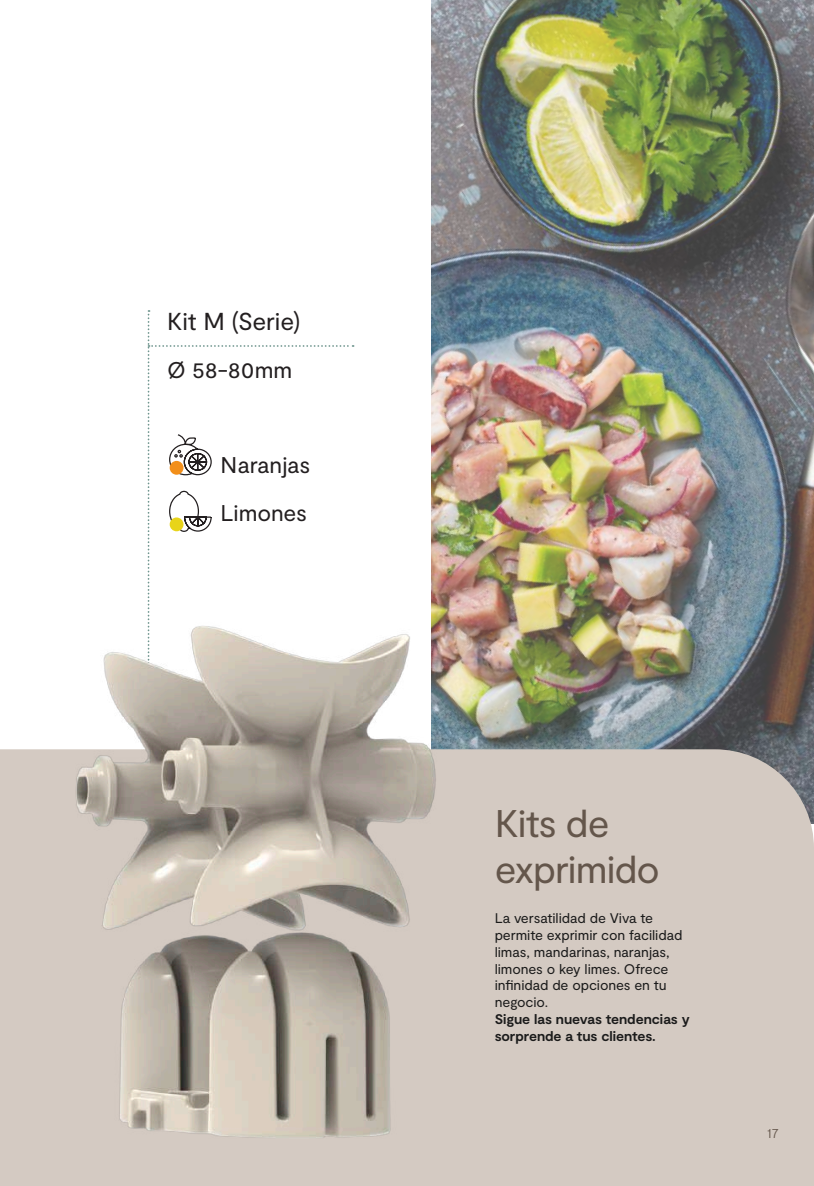
<style>
.page{position:relative;width:814px;height:1186px;background:#fff}
.page>*{position:absolute;margin:0;border:0;box-sizing:border-box;transform-origin:0 0}
.t1{font:38.5px/46.2px "Moderat";letter-spacing:-.025em;color:#64564b}
.t2{font:24.5px "Moderat";letter-spacing:-.005em;color:#231f20}
.t3{font:22.75px/47.9px "Moderat";letter-spacing:-.005em;color:#231f20}
.t4{font:14px/16.8px "Moderat";letter-spacing:-.005em;color:#1b1b1b}
.t5{font:700 14px/16.8px "Moderat";letter-spacing:-.005em;color:#1b1b1b}
.t6{font:300 14px "Moderat";color:#64564b}
</style>
<div class="page">
<img style="left:432px;top:0;width:382px;height:749px">
<div style="left:0;top:749px;width:814px;height:437px;background:#d4cac2"></div>
<div style="left:0;top:749px;width:57px;height:394px;background:#d4cac2"></div>
<img style="left:62px;top:618px;width:406px;height:532px">
<svg style="left:148px;top:310px;width:205px;height:798px"></svg>
<div style="left:170px;top:461px;width:13px;height:14px;background:#f28f1a;border-radius:50%"></div>
<h2 class="t2" style="left:167px;top:307px;width:135px">Kit M (Serie)</h2>
<h3 class="t3" style="left:167px;top:346px;width:127px">Ø 58-80mm</h3>
<h3 class="t3" style="left:220px;top:441px;width:91px">Naranjas<br>Limones</h3>
<h1 class="t1" style="left:494px;top:802px;width:167px">Kits de exprimido</h1>
<p class="t4" style="left:494px;top:910px;width:189px">La versatilidad de Viva te permite exprimir con facilidad limas, mandarinas, naranjas, limones o key limes. Ofrece infinidad de opciones en tu negocio.</p>
<p class="t5" style="left:494px;top:1011px;width:196px">Sigue las nuevas tendencias y sorprende a tus clientes.</p>
<p class="t6" style="left:766px;top:1125px;width:14px">17</p>
</div>
